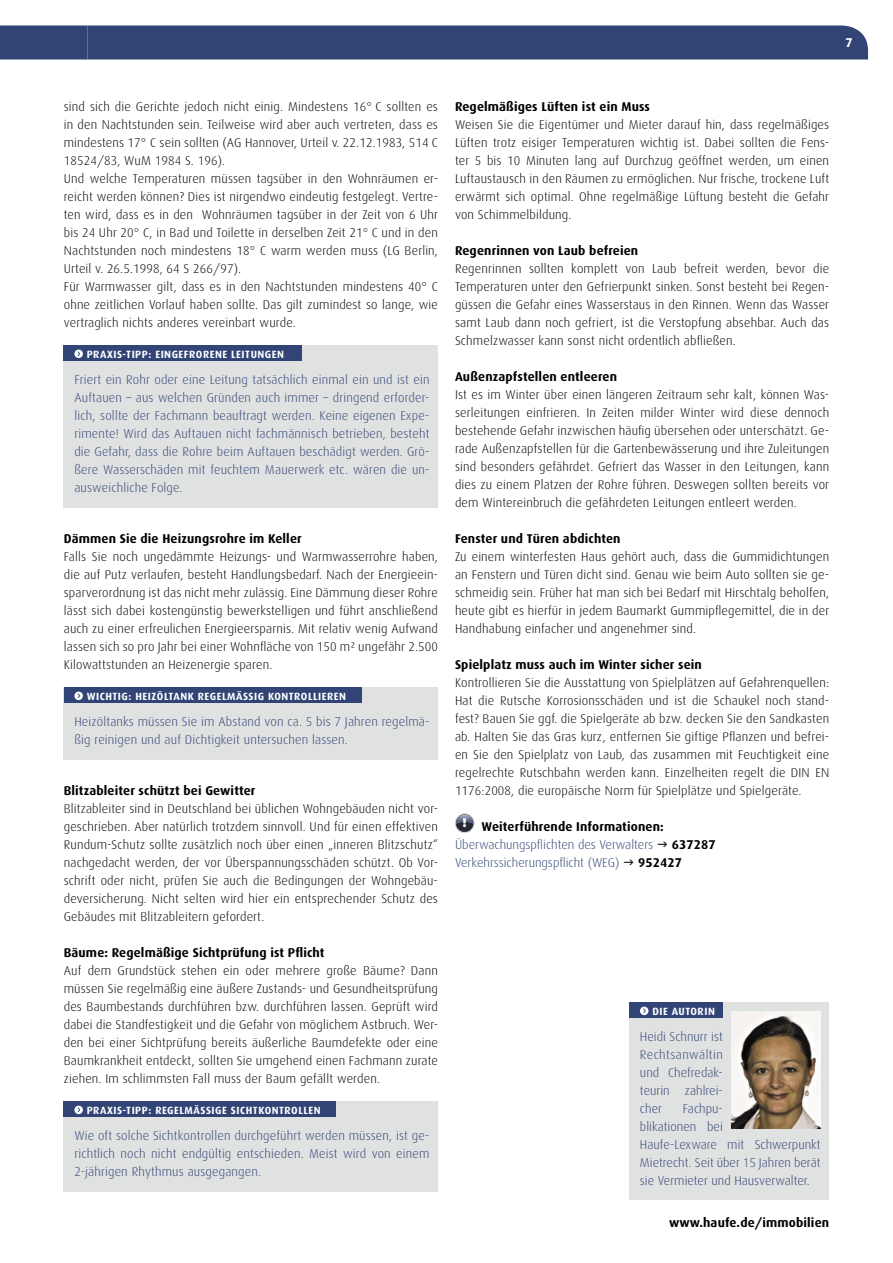
<style>
.page{position:relative;width:893px;height:1263px;background:#fff}
.page>*{position:absolute;margin:0;border:0;box-sizing:border-box;transform-origin:0 0}
.t1{font:300 12.75px/18px "Dax";letter-spacing:.01em;color:#000;text-align:justify}
.t2{font:300 12.75px/18px "Dax";color:#314475}
.t3{font:700 12.75px "Dax";letter-spacing:.01em;color:#000}
.t4{font:700 12.75px "Dax";color:#fff}
.t5{font:700 10.5px "Dax";letter-spacing:.05em;color:#fff}
.s1{font-weight:700;color:#000}
</style>
<div class="page">
<svg style="left:455px;top:815px;width:19px;height:16px"></svg>
<div style="left:455px;top:814px;width:19px;height:18px;border:1px solid #252934;border-radius:50%"></div>
<div style="left:455px;top:813px;width:19px;height:20px;border:1px solid #e0e1e1;border-radius:50%"></div>
<div style="left:0;top:26px;width:868px;height:34px;background:#314475"></div>
<div style="left:629px;top:1002px;width:200px;height:198px;background:#e0e1e1"></div>
<div style="left:629px;top:1002px;width:94px;height:15px;background:#314475"></div>
<svg style="left:640px;top:1007px;width:8px;height:8px"></svg>
<img style="left:731px;top:1011px;width:90px;height:117px">
<div style="left:64px;top:345px;width:374px;height:162px;background:#e0e1e1"></div>
<div style="left:64px;top:345px;width:238px;height:16px;background:#314475"></div>
<svg style="left:74px;top:350px;width:9px;height:8px"></svg>
<div style="left:64px;top:687px;width:374px;height:72px;background:#e0e1e1"></div>
<div style="left:64px;top:687px;width:297px;height:16px;background:#314475"></div>
<svg style="left:74px;top:692px;width:9px;height:8px"></svg>
<div style="left:64px;top:1101px;width:374px;height:90px;background:#e0e1e1"></div>
<div style="left:64px;top:1101px;width:272px;height:16px;background:#314475"></div>
<svg style="left:74px;top:1106px;width:9px;height:8px"></svg>
<p class="t4" style="left:845px;top:35px;width:9px">7</p>
<p class="t1" style="left:64px;top:98px;width:376px;text-align:left">sind sich die Gerichte jedoch nicht einig. Mindestens 16° C sollten es in den Nachtstunden sein. Teilweise wird aber auch vertreten, dass es mindestens 17° C sein sollten (AG Hannover, Urteil v. 22.12.1983, 514 C 18524/83, WuM 1984 S. 196).<br>Und welche Temperaturen müssen tagsüber in den Wohnräumen er&shy;reicht werden können? Dies ist nirgendwo eindeutig festgelegt. Vertre&shy;ten wird, dass es in den Wohnräumen tagsüber in der Zeit von 6 Uhr bis 24 Uhr 20° C, in Bad und Toilette in derselben Zeit 21° C und in den Nachtstunden noch mindestens 18° C warm werden muss (LG Berlin, Urteil v. 26.5.1998, 64 S 266/97).<br>Für Warmwasser gilt, dass es in den Nachtstunden mindestens 40° C ohne zeitlichen Vorlauf haben sollte. Das gilt zumindest so lange, wie vertraglich nichts anderes vereinbart wurde.</p>
<p class="t5" style="left:87px;top:348px;width:199px">PRAXIS-TIPP: EINGEFRORENE LEITUNGEN</p>
<p class="t2" style="left:74px;top:370px;width:357px;text-align:justify">Friert ein Rohr oder eine Leitung tatsächlich einmal ein und ist ein Auftauen – aus welchen Gründen auch immer – dringend erforder&shy;lich, sollte der Fachmann beauftragt werden. Keine eigenen Expe&shy;rimente! Wird das Auftauen nicht fachmännisch betrieben, besteht die Gefahr, dass die Rohre beim Auftauen beschädigt werden. Grö&shy;ßere Wasserschäden mit feuchtem Mauerwerk etc. wären die un&shy;ausweichliche Folge.</p>
<p class="t3" style="left:64px;top:532px;width:239px">Dämmen Sie die Heizungsrohre im Keller</p>
<p class="t1" style="left:64px;top:548px;width:376px">Falls Sie noch ungedämmte Heizungs- und Warmwasserrohre haben, die auf Putz verlaufen, besteht Handlungsbedarf. Nach der Energieein&shy;sparverordnung ist das nicht mehr zulässig. Eine Dämmung dieser Rohre lässt sich dabei kostengünstig bewerkstelligen und führt anschließend auch zu einer erfreulichen Energieersparnis. Mit relativ wenig Aufwand lassen sich so pro Jahr bei einer Wohnfläche von 150 m² ungefähr 2.500<br>Kilowattstunden an Heizenergie sparen.</p>
<p class="t5" style="left:87px;top:690px;width:261px">WICHTIG: HEIZÖLTANK REGELMÄSSIG KONTROLLIEREN</p>
<p class="t2" style="left:74px;top:712px;width:357px">Heizöltanks müssen Sie im Abstand von ca. 5 bis 7 Jahren regelmä&shy;ßig reinigen und auf Dichtigkeit untersuchen lassen.</p>
<p class="t3" style="left:64px;top:784px;width:193px">Blitzableiter schützt bei Gewitter</p>
<p class="t1" style="left:64px;top:800px;width:376px">Blitzableiter sind in Deutschland bei üblichen Wohngebäuden nicht vor&shy;geschrieben. Aber natürlich trotzdem sinnvoll. Und für einen effektiven Rundum-Schutz sollte zusätzlich noch über einen „inneren Blitzschutz“ nachgedacht werden, der vor Überspannungsschäden schützt. Ob Vor&shy;schrift oder nicht, prüfen Sie auch die Bedingungen der Wohngebäu&shy;deversicherung. Nicht selten wird hier ein entsprechender Schutz des Gebäudes mit Blitzableitern gefordert.</p>
<p class="t3" style="left:64px;top:946px;width:262px">Bäume: Regelmäßige Sichtprüfung ist Pflicht</p>
<p class="t1" style="left:64px;top:962px;width:376px">Auf dem Grundstück stehen ein oder mehrere große Bäume? Dann müssen Sie regelmäßig eine äußere Zustands- und Gesundheitsprüfung des Baumbestands durchführen bzw. durchführen lassen. Geprüft wird dabei die Standfestigkeit und die Gefahr von möglichem Astbruch. Wer&shy;den bei einer Sichtprüfung bereits äußerliche Baumdefekte oder eine Baumkrankheit entdeckt, sollten Sie umgehend einen Fachmann zurate ziehen. Im schlimmsten Fall muss der Baum gefällt werden.</p>
<p class="t5" style="left:87px;top:1104px;width:235px">PRAXIS-TIPP: REGELMÄSSIGE SICHTKONTROLLEN</p>
<p class="t2" style="left:74px;top:1126px;width:357px;text-align:justify">Wie oft solche Sichtkontrollen durchgeführt werden müssen, ist ge&shy;richtlich noch nicht endgültig entschieden. Meist wird von einem 2-jährigen Rhythmus ausgegangen.</p>
<p class="t3" style="left:455px;top:100px;width:197px">Regelmäßiges Lüften ist ein Muss</p>
<p class="t1" style="left:455px;top:116px;width:376px">Weisen Sie die Eigentümer und Mieter darauf hin, dass regelmäßiges Lüften trotz eisiger Temperaturen wichtig ist. Dabei sollten die Fens&shy;ter 5 bis 10 Minuten lang auf Durchzug geöffnet werden, um einen Luftaustausch in den Räumen zu ermöglichen. Nur frische, trockene Luft erwärmt sich optimal. Ohne regelmäßige Lüftung besteht die Gefahr von Schimmelbildung.</p>
<p class="t3" style="left:455px;top:244px;width:185px">Regenrinnen von Laub befreien</p>
<p class="t1" style="left:455px;top:260px;width:376px">Regenrinnen sollten komplett von Laub befreit werden, bevor die Temperaturen unter den Gefrierpunkt sinken. Sonst besteht bei Regen&shy;güssen die Gefahr eines Wasserstaus in den Rinnen. Wenn das Wasser samt Laub dann noch gefriert, ist die Verstopfung absehbar. Auch das Schmelzwasser kann sonst nicht ordentlich abfließen.</p>
<p class="t3" style="left:455px;top:370px;width:164px">Außenzapfstellen entleeren</p>
<p class="t1" style="left:455px;top:386px;width:376px">Ist es im Winter über einen längeren Zeitraum sehr kalt, können Was&shy;serleitungen einfrieren. In Zeiten milder Winter wird diese dennoch bestehende Gefahr inzwischen häufig übersehen oder unterschätzt. Ge&shy;rade Außenzapfstellen für die Gartenbewässerung und ihre Zuleitungen sind besonders gefährdet. Gefriert das Wasser in den Leitungen, kann dies zu einem Platzen der Rohre führen. Deswegen sollten bereits vor dem Wintereinbruch die gefährdeten Leitungen entleert werden.</p>
<p class="t3" style="left:455px;top:532px;width:167px">Fenster und Türen abdichten</p>
<p class="t1" style="left:455px;top:548px;width:376px">Zu einem winterfesten Haus gehört auch, dass die Gummidichtungen an Fenstern und Türen dicht sind. Genau wie beim Auto sollten sie ge&shy;schmeidig sein. Früher hat man sich bei Bedarf mit Hirschtalg beholfen, heute gibt es hierfür in jedem Baumarkt Gummipflegemittel, die in der Handhabung einfacher und angenehmer sind.</p>
<p class="t3" style="left:455px;top:658px;width:248px">Spielplatz muss auch im Winter sicher sein</p>
<p class="t1" style="left:455px;top:674px;width:376px">Kontrollieren Sie die Ausstattung von Spielplätzen auf Gefahrenquellen:<br>Hat die Rutsche Korrosionsschäden und ist die Schaukel noch stand&shy;fest? Bauen Sie ggf. die Spielgeräte ab bzw. decken Sie den Sandkasten ab. Halten Sie das Gras kurz, entfernen Sie giftige Pflanzen und befrei&shy;en Sie den Spielplatz von Laub, das zusammen mit Feuchtigkeit eine regelrechte Rutschbahn werden kann. Einzelheiten regelt die DIN EN 1176:2008, die europäische Norm für Spielplätze und Spielgeräte.</p>
<p class="t2" style="left:455px;top:818px;width:210px;text-indent:7px"><sup>!</sup> <span class="s1">Weiterführende Informationen:<br></span>Überwachungspflichten des Verwalters</p>
<p class="t3" style="left:672px;top:838px;width:45px">637287</p>
<p class="t2" style="left:455px;top:854px;width:166px">Verkehrssicherungspflicht (WEG)</p>
<p class="t3" style="left:638px;top:856px;width:45px">952427</p>
<p class="t5" style="left:652px;top:1005px;width:64px">DIE AUTORIN</p>
<p class="t2" style="left:640px;top:1027px;width:84px;text-align:justify">Heidi Schnurr ist Rechtsanwältin und Chefredak&shy;teurin zahlrei&shy;cher</p>
<p class="t2" style="left:640px;top:1099px;width:182px;text-indent:43px">Fachpu-<br>blikationen bei<br>Haufe-Lexware mit Schwerpunkt<br>Mietrecht. Seit über 15 Jahren berät sie Vermieter und Hausverwalter.</p>
<p class="t3" style="left:669px;top:1216px;width:162px">www.haufe.de/immobilien</p>
</div>
